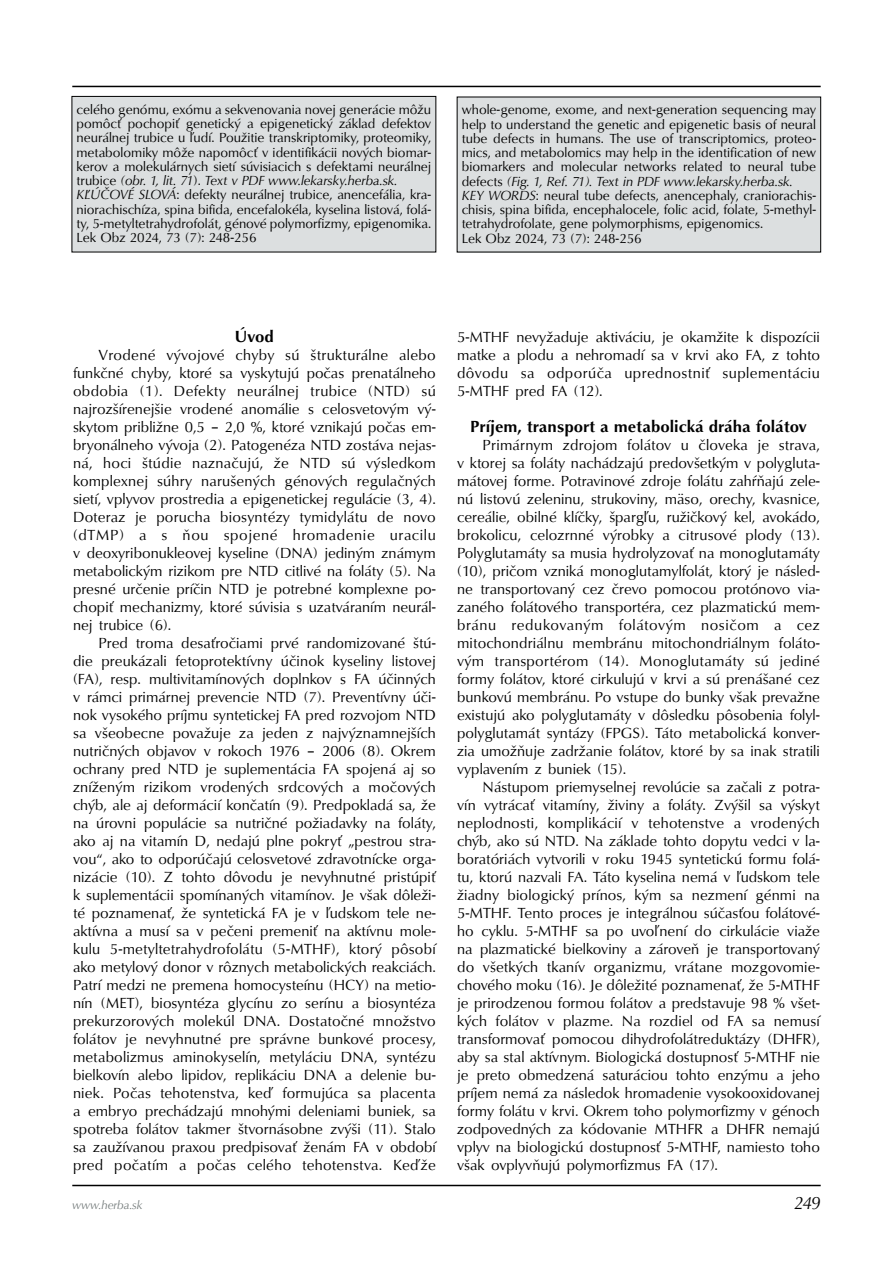
<style>
.page{position:relative;width:893px;height:1263px;background:#fff}
.page>*{position:absolute;margin:0;border:0;box-sizing:border-box;transform-origin:0 0}
.t1{font:italic 18px "URW Classico TEE";color:#000}
.t2{font:700 16.5px "URW Classico TEE";color:#000}
.t3{font:15px/18px "URW Classico TEE";color:#000;text-align:justify}
.t4{font:13.5px/14.2px "URW Classico TEE";color:#000}
.t5{font:italic 12px "URW Classico TEE";color:#777e7e}
.s1{font-style:italic}
</style>
<div class="page">
<hr style="left:72px;top:86px;width:749px;height:1px;background:#000">
<hr style="left:72px;top:1185px;width:749px;height:1px;background:#000">
<div style="left:72px;top:96px;width:364px;height:156px;background:#dcdfe0"></div>
<div style="left:72px;top:96px;width:364px;height:156px;border:1px solid #000"></div>
<div style="left:457px;top:97px;width:364px;height:155px;background:#dcdfe0"></div>
<p class="t4" style="left:77px;top:102px;width:356px">celého genómu, exómu a sekvenovania novej generácie môžu pomôcť pochopiť genetický a epigenetický základ defektov neurálnej trubice u ľudí. Použitie transkriptomiky, proteomiky, metabolomiky môže napomôcť v identifikácii nových biomar&shy;kerov a molekulárnych sietí súvisiacich s defektami neurálnej trubice <span class="s1">(obr. 1, lit. 71</span>). <span class="s1">Text v PDF www.lekarsky.herba.sk.<br>KĽÚČOVÉ SLOVÁ</span>: defekty neurálnej trubice, anencefália, kra&shy;niorachischíza, spina bifida, encefalokéla, kyselina listová, folá&shy;ty, 5-metyltetrahydrofolát, génové polymorfizmy, epigenomika.<br>Lek Obz 2024, 73 (7): 248-256</p>
<p class="t4" style="left:462px;top:103px;width:356px">whole-genome, exome, and next-generation sequencing may help to understand the genetic and epigenetic basis of neural tube defects in humans. The use of transcriptomics, proteo&shy;mics, and metabolomics may help in the identification of new biomarkers and molecular networks related to neural tube defects <span class="s1">(Fig. 1, Ref. 71). Text in PDF www.lekarsky.herba.sk.<br>KEY WORDS</span>: neural tube defects, anencephaly, craniorachis&shy;chisis, spina bifida, encephalocele, folic acid, folate, 5-methyl&shy;tetrahydrofolate, gene polymorphisms, epigenomics.<br>Lek Obz 2024, 73 (7): 248-256</p>
<p class="t2" style="left:235px;top:326px;width:41px">Úvod</p>
<p class="t3" style="left:73px;top:346px;width:364px;text-indent:26px">Vrodené vývojové chyby sú štrukturálne alebo funkčné chyby, ktoré sa vyskytujú počas prenatálneho obdobia (1). Defekty neurálnej trubice (NTD) sú najrozšírenejšie vrodené anomálie s celosvetovým vý&shy;skytom približne 0,5 – 2,0 %, ktoré vznikajú počas em&shy;bryonálneho vývoja (2). Patogenéza NTD zostáva nejas&shy;ná, hoci štúdie naznačujú, že NTD sú výsledkom komplexnej súhry narušených génových regulačných sietí, vplyvov prostredia a epigenetickej regulácie (3, 4).<br>Doteraz je porucha biosyntézy tymidylátu de novo (dTMP) a s ňou spojené hromadenie uracilu v deoxyribonukleovej kyseline (DNA) jediným známym metabolickým rizikom pre NTD citlivé na foláty (5). Na presné určenie príčin NTD je potrebné komplexne po&shy;chopiť mechanizmy, ktoré súvisia s uzatváraním neurál&shy;nej trubice (6).</p>
<p class="t3" style="left:73px;top:634px;width:364px;text-indent:26px">Pred troma desaťročiami prvé randomizované štú&shy;die preukázali fetoprotektívny účinok kyseliny listovej (FA), resp. multivitamínových doplnkov s FA účinných v rámci primárnej prevencie NTD (7). Preventívny úči&shy;nok vysokého príjmu syntetickej FA pred rozvojom NTD sa všeobecne považuje za jeden z najvýznamnejších nutričných objavov v rokoch 1976 – 2006 (8). Okrem ochrany pred NTD je suplementácia FA spojená aj so zníženým rizikom vrodených srdcových a močových chýb, ale aj deformácií končatín (9). Predpokladá sa, že na úrovni populácie sa nutričné požiadavky na foláty, ako aj na vitamín D, nedajú plne pokryť „pestrou stra&shy;vou“, ako to odporúčajú celosvetové zdravotnícke orga&shy;nizácie (10). Z tohto dôvodu je nevyhnutné pristúpiť k suplementácii spomínaných vitamínov. Je však dôleži&shy;té poznamenať, že syntetická FA je v ľudskom tele ne&shy;aktívna a musí sa v pečeni premeniť na aktívnu mole&shy;kulu 5-metyltetrahydrofolátu (5-MTHF), ktorý pôsobí ako metylový donor v rôznych metabolických reakciách.<br>Patrí medzi ne premena homocysteínu (HCY) na metio&shy;nín (MET), biosyntéza glycínu zo serínu a biosyntéza prekurzorových molekúl DNA. Dostatočné množstvo folátov je nevyhnutné pre správne bunkové procesy, metabolizmus aminokyselín, metyláciu DNA, syntézu bielkovín alebo lipidov, replikáciu DNA a delenie bu&shy;niek. Počas tehotenstva, keď formujúca sa placenta a embryo prechádzajú mnohými deleniami buniek, sa spotreba folátov takmer štvornásobne zvýši (11). Stalo sa zaužívanou praxou predpisovať ženám FA v období pred počatím a počas celého tehotenstva. Keďže</p>
<p class="t3" style="left:457px;top:328px;width:364px">5-MTHF nevyžaduje aktiváciu, je okamžite k dispozícii matke a plodu a nehromadí sa v krvi ako FA, z tohto dôvodu sa odporúča uprednostniť suplementáciu 5-MTHF pred FA (12).</p>
<p class="t2" style="left:470px;top:416px;width:338px">Príjem, transport a metabolická dráha folátov</p>
<p class="t3" style="left:457px;top:436px;width:364px;text-indent:26px">Primárnym zdrojom folátov u človeka je strava, v ktorej sa foláty nachádzajú predovšetkým v polygluta&shy;mátovej forme. Potravinové zdroje folátu zahŕňajú zele&shy;nú listovú zeleninu, strukoviny, mäso, orechy, kvasnice, cereálie, obilné klíčky, špargľu, ružičkový kel, avokádo, brokolicu, celozrnné výrobky a citrusové plody (13).<br>Polyglutamáty sa musia hydrolyzovať na monoglutamáty (10), pričom vzniká monoglutamylfolát, ktorý je násled&shy;ne transportovaný cez črevo pomocou protónovo via&shy;zaného folátového transportéra, cez plazmatickú mem&shy;bránu redukovaným folátovým nosičom a cez mitochondriálnu membránu mitochondriálnym foláto&shy;vým transportérom (14). Monoglutamáty sú jediné formy folátov, ktoré cirkulujú v krvi a sú prenášané cez bunkovú membránu. Po vstupe do bunky však prevažne existujú ako polyglutamáty v dôsledku pôsobenia folyl&shy;polyglutamát syntázy (FPGS). Táto metabolická konver&shy;zia umožňuje zadržanie folátov, ktoré by sa inak stratili vyplavením z buniek (15).</p>
<p class="t3" style="left:457px;top:778px;width:364px;text-indent:26px">Nástupom priemyselnej revolúcie sa začali z potra&shy;vín vytrácať vitamíny, živiny a foláty. Zvýšil sa výskyt neplodnosti, komplikácií v tehotenstve a vrodených chýb, ako sú NTD. Na základe tohto dopytu vedci v la&shy;boratóriách vytvorili v roku 1945 syntetickú formu folá&shy;tu, ktorú nazvali FA. Táto kyselina nemá v ľudskom tele žiadny biologický prínos, kým sa nezmení génmi na 5-MTHF. Tento proces je integrálnou súčasťou folátové&shy;ho cyklu. 5-MTHF sa po uvoľnení do cirkulácie viaže na plazmatické bielkoviny a zároveň je transportovaný do všetkých tkanív organizmu, vrátane mozgovomie&shy;chového moku (16). Je dôležité poznamenať, že 5-MTHF je prirodzenou formou folátov a predstavuje 98 % všet&shy;kých folátov v plazme. Na rozdiel od FA sa nemusí transformovať pomocou dihydrofolátreduktázy (DHFR), aby sa stal aktívnym. Biologická dostupnosť 5-MTHF nie je preto obmedzená saturáciou tohto enzýmu a jeho príjem nemá za následok hromadenie vysokooxidovanej formy folátu v krvi. Okrem toho polymorfizmy v génoch zodpovedných za kódovanie MTHFR a DHFR nemajú vplyv na biologickú dostupnosť 5-MTHF, namiesto toho však ovplyvňujú polymorfizmus FA (17).</p>
<p class="t5" style="left:72px;top:1197px;width:72px">www.herba.sk</p>
<p class="t1" style="left:795px;top:1191px;width:27px">249</p>
</div>
